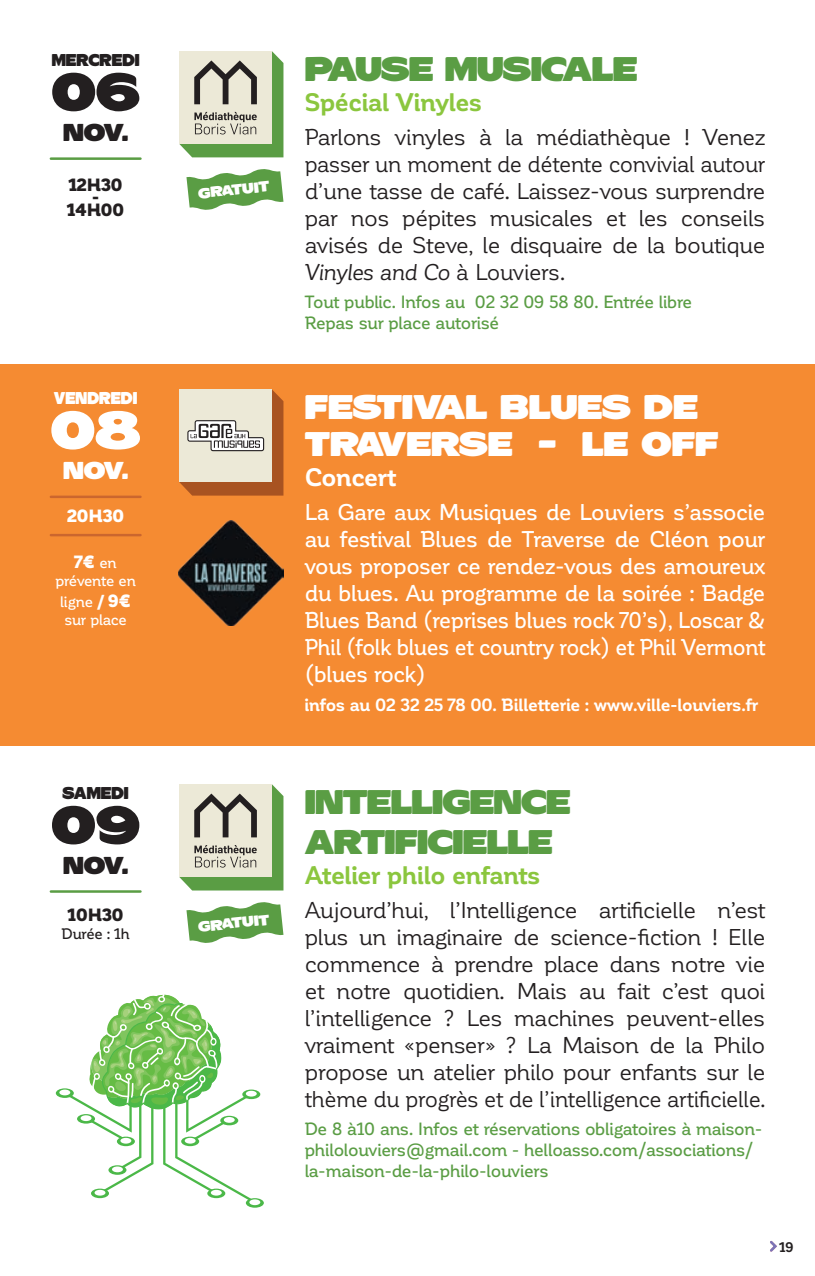
<style>
.page{position:relative;width:815px;height:1276px;background:#fff}
.page>*{position:absolute;margin:0;border:0;box-sizing:border-box;transform-origin:0 0}
.t1{font:55px "Resot E";color:#231f20}
.t2{font:55px "Resot E";color:#fff}
.t3{font:35px/40px "Resot E";letter-spacing:-.02em;color:#5a9d44}
.t4{font:35px/37.5px "Resot E";color:#fff}
.t5{font:700 25px "Corporative";letter-spacing:-.02em;color:#8bc63e}
.t6{font:25px "Resot E";letter-spacing:-.04em;color:#231f20}
.t7{font:700 25px "Corporative";letter-spacing:-.02em;color:#fff}
.t8{font:25px "Resot E";color:#fff}
.t9{font:22.5px/27px "Corporative";letter-spacing:-.02em;color:#231f20;text-align:justify}
.t10{font:500 22.5px/27px "Corporative";letter-spacing:-.025em;color:#fff;text-align:justify}
.t11{font:500 17.5px/21px "Corporative";letter-spacing:-.02em;color:#5a9d44}
.t12{font:700 17.5px "Corporative";letter-spacing:-.01em;color:#fff}
.t13{font:900 17.5px/12.5px "Corporative";color:#231f20;text-align:center}
.t14{font:17.5px "Resot E";color:#231f20;scale:.85 1}
.t15{font:900 17.5px "Corporative";letter-spacing:-.005em;color:#fff}
.t16{font:17.5px "Resot E";color:#fff;scale:.81 1}
.t17{font:500 15px/21px "Corporative";letter-spacing:-.02em;color:#fff;text-align:center}
.t18{font:15px "Resot E";color:#fff}
.t19{font:500 15px "Corporative";letter-spacing:-.02em;color:#231f20}
.t20{font:700 13.75px "Corporative";color:#231f20}
.s1{font-weight:500;font-size:15px}
.s2{font-weight:900}
.s3{font-weight:900;font-size:17.5px}
.s4{font-style:italic}
</style>
<div class="page">
<svg style="left:186px;top:169px;width:97px;height:41px"></svg>
<hr style="left:51px;top:157px;width:89px;height:3px;background:#5a9d44">
<svg style="left:179px;top:51px;width:104px;height:106px;background:#b8c2a5"></svg>
<hr style="left:51px;top:890px;width:89px;height:2px;background:#5a9d44">
<svg style="left:186px;top:902px;width:97px;height:41px"></svg>
<svg style="left:179px;top:784px;width:104px;height:106px;background:#b8c2a5"></svg>
<div style="left:0;top:364px;width:815px;height:381px;background:#f58b32"></div>
<svg style="left:179px;top:389px;width:104px;height:106px;background:#d4c0aa"></svg>
<hr style="left:51px;top:495px;width:89px;height:3px;background:#cb662e">
<hr style="left:51px;top:534px;width:89px;height:2px;background:#cb662e">
<svg style="left:69px;top:994px;width:184px;height:209px"></svg>
<svg style="left:246px;top:1198px;width:18px;height:9px"></svg>
<div style="left:249px;top:1199px;width:11px;height:6px;background:#fff;border-radius:50%"></div>
<svg style="left:207px;top:1188px;width:18px;height:10px"></svg>
<div style="left:211px;top:1189px;width:11px;height:6px;background:#fff;border-radius:50%"></div>
<svg style="left:242px;top:1089px;width:18px;height:10px"></svg>
<div style="left:246px;top:1090px;width:11px;height:6px;background:#fff;border-radius:50%"></div>
<svg style="left:220px;top:1115px;width:18px;height:10px"></svg>
<div style="left:224px;top:1117px;width:11px;height:5px;background:#fff;border-radius:50%"></div>
<svg style="left:181px;top:1136px;width:18px;height:10px"></svg>
<svg style="left:185px;top:1137px;width:11px;height:6px"></svg>
<svg style="left:91px;top:1188px;width:18px;height:10px"></svg>
<div style="left:95px;top:1189px;width:10px;height:6px;background:#fff;border-radius:50%"></div>
<svg style="left:108px;top:1165px;width:18px;height:9px"></svg>
<div style="left:112px;top:1166px;width:11px;height:6px;background:#fff;border-radius:50%"></div>
<svg style="left:117px;top:1136px;width:18px;height:10px"></svg>
<svg style="left:120px;top:1137px;width:11px;height:6px"></svg>
<svg style="left:77px;top:1114px;width:18px;height:9px"></svg>
<div style="left:81px;top:1115px;width:11px;height:6px;background:#fff;border-radius:50%"></div>
<svg style="left:56px;top:1088px;width:18px;height:10px"></svg>
<div style="left:59px;top:1089px;width:11px;height:6px;background:#fff;border-radius:50%"></div>
<img style="left:178px;top:521px;width:105px;height:105px">
<svg style="left:770px;top:1240px;width:7px;height:12px"></svg>
<p class="t14" style="left:52px;top:51px;width:105px">MERCREDI</p>
<h1 class="t1" style="left:52px;top:65px;width:90px">06</h1>
<p class="t6" style="left:63px;top:120px;width:66px">NOV.</p>
<p class="t13" style="left:67px;top:178px;width:58px">12H30 -<br>14H00</p>
<p class="t16" style="left:54px;top:389px;width:105px">VENDREDI</p>
<h1 class="t2" style="left:51px;top:403px;width:91px">08</h1>
<p class="t8" style="left:63px;top:458px;width:66px">NOV.</p>
<p class="t15" style="left:67px;top:506px;width:58px">20H30</p>
<p class="t15" style="left:75px;top:552px;width:44px">7€ <span class="s1">en</span></p>
<p class="t17" style="left:55px;top:570px;width:82px">prévente en ligne <span class="s2">/</span> <span class="s3">9€</span></p>
<p class="t17" style="left:64px;top:609px;width:64px">sur place</p>
<p class="t14" style="left:63px;top:784px;width:79px">SAMEDI</p>
<h1 class="t1" style="left:51px;top:798px;width:90px">09</h1>
<p class="t6" style="left:63px;top:853px;width:66px">NOV.</p>
<p class="t13" style="left:68px;top:908px;width:57px">10H30</p>
<p class="t19" style="left:61px;top:925px;width:70px">Durée : 1h</p>
<p class="t18" style="left:198px;top:186px;width:73px;rotate:-6deg">GRATUIT</p>
<p class="t18" style="left:198px;top:919px;width:73px;rotate:-6deg">GRATUIT</p>
<h2 class="t3" style="left:305px;top:49px;width:334px">PAUSE MUSICALE</h2>
<p class="t5" style="left:305px;top:88px;width:179px">Spécial Vinyles</p>
<p class="t9" style="left:305px;top:123px;width:462px">Parlons vinyles à la médiathèque ! Venez passer un moment de détente convivial autour d’une tasse de café. Laissez-vous surprendre par nos pépites musicales et les conseils avisés de Steve, le disquaire de la boutique <span class="s4">Vinyles and Co</span> à Louviers.</p>
<p class="t11" style="left:305px;top:291px;width:389px">Tout public. Infos au 02 32 09 58 80. Entrée libre<br>Repas sur place autorisé</p>
<h2 class="t4" style="left:305px;top:388px;width:415px">FESTIVAL BLUES DE<br>TRAVERSE - LE OFF</h2>
<p class="t7" style="left:305px;top:464px;width:93px">Concert</p>
<p class="t10" style="left:305px;top:499px;width:462px">La Gare aux Musiques de Louviers s’associe au festival Blues de Traverse de Cléon pour vous proposer ce rendez-vous des amoureux du blues. Au programme de la soirée : Badge Blues Band (reprises blues rock 70’s), Loscar &amp; Phil (folk blues et country rock) et Phil Vermont (blues rock)</p>
<p class="t12" style="left:305px;top:695px;width:455px">infos au 02 32 25 78 00. Billetterie : www.ville-louviers.fr</p>
<h2 class="t3" style="left:305px;top:782px;width:267px">INTELLIGENCE<br>ARTIFICIELLE</h2>
<p class="t5" style="left:305px;top:861px;width:237px">Atelier philo enfants</p>
<p class="t9" style="left:305px;top:896px;width:462px">Aujourd’hui, l’Intelligence artificielle n’est plus un imaginaire de science-fiction ! Elle commence à prendre place dans notre vie et notre quotidien. Mais au fait c’est quoi l’intelligence ? Les machines peuvent-elles vraiment «penser» ? La Maison de la Philo propose un atelier philo pour enfants sur le thème du progrès et de l’intelligence artificielle.</p>
<p class="t11" style="left:305px;top:1118px;width:459px">De 8 à10 ans. Infos et réservations obligatoires à maison&shy;philolouviers@gmail.com - helloasso.com/associations/ la-maison-de-la-philo-louviers</p>
<p class="t20" style="left:780px;top:1239px;width:16px">19</p>
</div>
